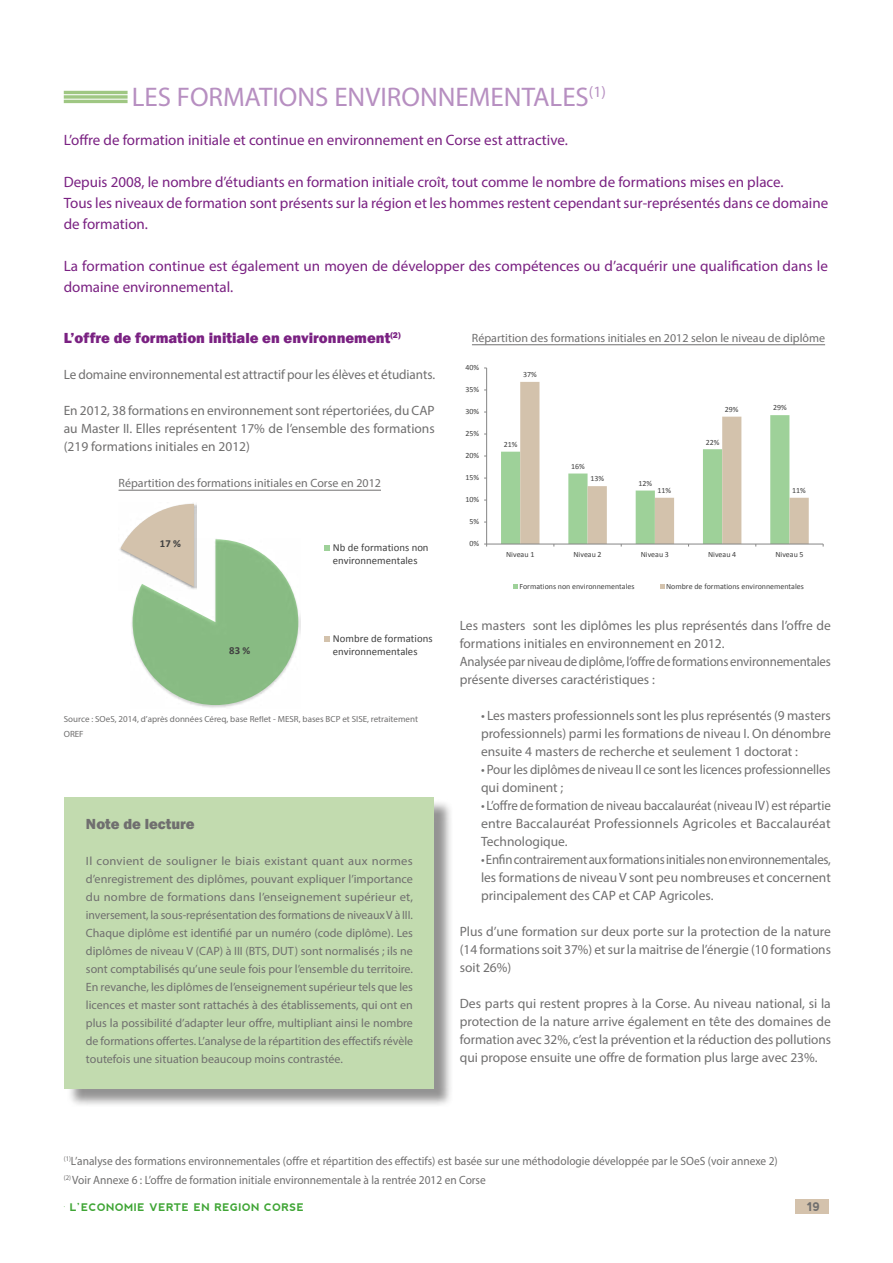
<style>
.page{position:relative;width:893px;height:1263px;background:#fff}
.page>*{position:absolute;margin:0;border:0;box-sizing:border-box;transform-origin:0 0}
.t1{font:27px "Myriad Pro";color:#b78fc1}
.t2{font:15px/21px "Myriad Pro";color:#7a2182}
.t3{font:800 15px "Franklin Gothic";color:#7a2182}
.t4{font:800 15px "Franklin Gothic";color:#706f6f}
.t5{font:13.5px/18px "Myriad Pro";color:#706f6f;text-align:justify}
.t6{font:13.5px/18px "Myriad Pro";color:#706f6f;scale:.96 1}
.t7{font:13.5px/18px "Myriad Pro";color:#706f6f;text-align:justify;scale:.95 1}
.t8{font:12px/18px "Myriad Pro";color:#706f6f;text-align:justify;scale:1.05 1}
.t9{font:12px/18.5px "Myriad Pro";color:#706f6f;scale:.95 1}
.t10{font:12px "Myriad Pro";color:#706f6f}
.t11{font:700 12px "nevis";color:#706f6f}
.t12{font:10.65px/13.2px "Calibri";color:#404040}
.t13{font:700 10.65px "Calibri";color:#404040}
.t14{font:700 10.5px "nevis";letter-spacing:.05em;color:#3fa535}
.t15{font:9px/15px "Myriad Pro";color:#706f6f}
.t16{font:7.95px "Calibri";color:#404040}
.s1{font-family:"Satellite";font-weight:400}
</style>
<div class="page">
<div style="left:795px;top:1199px;width:34px;height:15px;background:#d4c2ac"></div>
<hr style="left:64px;top:91px;width:64px;height:3px;background:#9fc783">
<svg style="left:64px;top:95px;width:64px;height:4px"></svg>
<hr style="left:64px;top:100px;width:64px;height:3px;background:#9fc783">
<hr style="left:119px;top:490px;width:262px;height:1px;background:#706f6f">
<img style="left:196px;top:613px;width:105px;height:95px">
<svg style="left:120px;top:504px;width:178px;height:201px"></svg>
<svg style="left:324px;top:545px;width:6px;height:6px"></svg>
<svg style="left:324px;top:636px;width:6px;height:6px"></svg>
<div style="left:67px;top:800px;width:386px;height:307px;background:#706f6f;opacity:.75"></div>
<div style="left:65px;top:797px;width:369px;height:292px;background:#c2dbaf"></div>
<hr style="left:472px;top:344px;width:353px;height:1px;background:#706f6f">
<svg style="left:520px;top:382px;width:289px;height:162px"></svg>
<hr style="left:486px;top:368px;width:1px;height:176px;background:#868686">
<hr style="left:487px;top:544px;width:336px;height:1px;background:#868686">
<svg style="left:501px;top:415px;width:288px;height:131px"></svg>
<svg style="left:513px;top:584px;width:4px;height:5px"></svg>
<svg style="left:660px;top:584px;width:4px;height:5px"></svg>
<h1 class="t1" style="left:132px;top:81px;width:476px">LES FORMATIONS ENVIRONNEMENTALES<sup>(1)</sup></h1>
<p class="t2" style="left:64px;top:129px;width:506px">L’offre de formation initiale et continue en environnement en Corse est attractive.</p>
<p class="t2" style="left:64px;top:171px;width:766px">Depuis 2008, le nombre d’étudiants en formation initiale croît, tout comme le nombre de formations mises en place.<br>Tous les niveaux de formation sont présents sur la région et les hommes restent cependant sur-représentés dans ce domaine de formation.</p>
<p class="t2" style="left:64px;top:255px;width:766px">La formation continue est également un moyen de développer des compétences ou d’acquérir une qualification dans le domaine environnemental.</p>
<p class="t3" style="left:64px;top:328px;width:338px">L’offre de formation initiale en environnement<sup>(2)</sup></p>
<p class="t5" style="left:64px;top:365px;width:373px">Le domaine environnemental est attractif pour les élèves et étudiants.</p>
<p class="t5" style="left:64px;top:401px;width:373px">En 2012, 38 formations en environnement sont répertoriées, du CAP au Master II. Elles représentent 17% de l’ensemble des formations (219 formations initiales en 2012)</p>
<p class="t10" style="left:472px;top:330px;width:355px">Répartition des formations initiales en 2012 selon le niveau de diplôme</p>
<p class="t16" style="left:466px;top:363px;width:15px">40%</p>
<p class="t16" style="left:523px;top:369px;width:15px">37%</p>
<p class="t16" style="left:466px;top:385px;width:15px">35%</p>
<p class="t16" style="left:773px;top:403px;width:15px">29%</p>
<p class="t16" style="left:725px;top:404px;width:15px">29%</p>
<p class="t16" style="left:466px;top:407px;width:15px">30%</p>
<p class="t16" style="left:466px;top:429px;width:15px">25%</p>
<p class="t16" style="left:706px;top:437px;width:15px">22%</p>
<p class="t16" style="left:504px;top:439px;width:15px">21%</p>
<p class="t16" style="left:466px;top:451px;width:15px">20%</p>
<p class="t10" style="left:119px;top:476px;width:264px">Répartition des formations initiales en Corse en 2012</p>
<p class="t13" style="left:160px;top:536px;width:23px">17 %</p>
<p class="t13" style="left:229px;top:644px;width:23px">83 %</p>
<p class="t12" style="left:333px;top:541px;width:97px">Nb de formations non environnementales</p>
<p class="t12" style="left:333px;top:632px;width:101px">Nombre de formations environnementales</p>
<p class="t15" style="left:64px;top:712px;width:356px">Source : SOeS, 2014, d’après données Céreq, base Reflet - MESR, bases BCP et SISE, retraitement<br>OREF</p>
<p class="t4" style="left:86px;top:814px;width:110px">Note de lecture</p>
<p class="t8" style="left:86px;top:852px;width:313px">Il convient de souligner le biais existant quant aux normes d’enregistrement des diplômes, pouvant expliquer l’importance du nombre de formations dans l’enseignement supérieur et, inversement, la sous-représentation des formations de niveaux V à III.<br>Chaque diplôme est identifié par un numéro (code diplôme). Les diplômes de niveau V (CAP) à III (BTS, DUT) sont normalisés ; ils ne sont comptabilisés qu’une seule fois pour l’ensemble du territoire.<br>En revanche, les diplômes de l’enseignement supérieur tels que les licences et master sont rattachés à des établissements, qui ont en plus la possibilité d’adapter leur offre, multipliant ainsi le nombre de formations offertes. L’analyse de la répartition des effectifs révèle toutefois une situation beaucoup moins contrastée.</p>
<p class="t16" style="left:466px;top:473px;width:15px">15%</p>
<p class="t16" style="left:466px;top:495px;width:15px">10%</p>
<p class="t16" style="left:470px;top:517px;width:11px">5%</p>
<p class="t16" style="left:470px;top:539px;width:11px">0%</p>
<p class="t16" style="left:571px;top:461px;width:15px">16%</p>
<p class="t16" style="left:590px;top:474px;width:15px">13%</p>
<p class="t16" style="left:638px;top:478px;width:15px">12%</p>
<p class="t16" style="left:658px;top:485px;width:15px">11%</p>
<p class="t16" style="left:792px;top:485px;width:15px">11%</p>
<p class="t16" style="left:506px;top:549px;width:30px">Niveau 1</p>
<p class="t16" style="left:573px;top:549px;width:30px">Niveau 2</p>
<p class="t16" style="left:641px;top:549px;width:30px">Niveau 3</p>
<p class="t16" style="left:708px;top:549px;width:30px">Niveau 4</p>
<p class="t16" style="left:775px;top:549px;width:30px">Niveau 5</p>
<p class="t16" style="left:519px;top:581px;width:117px">Formations non environnementales</p>
<p class="t16" style="left:666px;top:581px;width:139px">Nombre de formations environnementales</p>
<p class="t5" style="left:460px;top:617px;width:373px;text-align:left">Les masters sont les diplômes les plus représentés dans l’offre de formations initiales en environnement en 2012.<br>Analysée par niveau de diplôme, l’offre de formations environnementales présente diverses caractéristiques :</p>
<p class="t5" style="left:481px;top:707px;width:351px">• Les masters professionnels sont les plus représentés (9 masters professionnels) parmi les formations de niveau I. On dénombre ensuite 4 masters de recherche et seulement 1 doctorat :</p>
<p class="t6" style="left:481px;top:761px;width:366px">• Pour les diplômes de niveau II ce sont les licences professionnelles qui dominent ;</p>
<p class="t6" style="left:481px;top:797px;width:366px;text-align:justify">• L’offre de formation de niveau baccalauréat (niveau IV) est répartie entre Baccalauréat Professionnels Agricoles et Baccalauréat Technologique.</p>
<p class="t7" style="left:481px;top:851px;width:370px">• Enfin contrairement aux formations initiales non environnementales, les formations de niveau V sont peu nombreuses et concernent principalement des CAP et CAP Agricoles.</p>
<p class="t5" style="left:460px;top:923px;width:373px">Plus d’une formation sur deux porte sur la protection de la nature (14 formations soit 37%) et sur la maitrise de l’énergie (10 formations soit 26%)</p>
<p class="t5" style="left:460px;top:995px;width:373px">Des parts qui restent propres à la Corse. Au niveau national, si la protection de la nature arrive également en tête des domaines de formation avec 32%, c’est la prévention et la réduction des pollutions qui propose ensuite une offre de formation plus large avec 23%.</p>
<p class="t9" style="left:64px;top:1152px;width:753px"><sup>(1)</sup>L’analyse des formations environnementales (offre et répartition des effectifs) est basée sur une méthodologie développée par le SOeS (voir annexe 2) <sup>(2)</sup> Voir Annexe 6 : L’offre de formation initiale environnementale à la rentrée 2012 en Corse</p>
<p class="t14" style="left:64px;top:1201px;width:242px"><span class="s1">•</span> L’ECONOMIE VERTE EN REGION CORSE</p>
<p class="t11" style="left:807px;top:1199px;width:15px">19</p>
</div>
